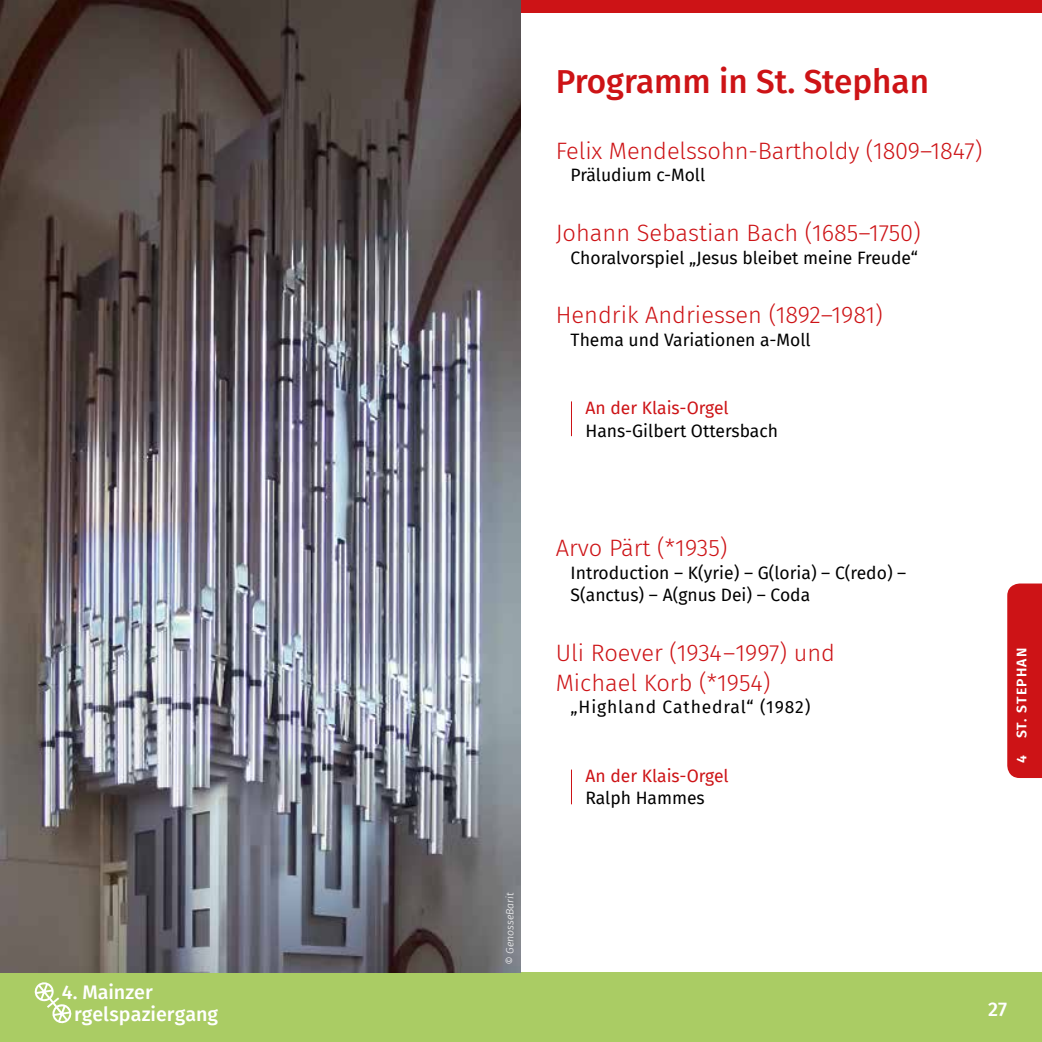
<style>
.page{position:relative;width:1042px;height:1042px;background:#fff}
.page>*{position:absolute;margin:0;border:0;box-sizing:border-box;transform-origin:0 0}
.t1{font:500 33.25px "Fira Sans";color:#cd1316}
.t2{font:300 23.62px/29.8px "Fira Sans";color:#cd1316}
.t3{font:500 19.6px/21.7px "Fira Sans";color:#fff}
.t4{font:17.5px/22.8px "Fira Sans";color:#000}
.t5{font:17.5px "Fira Sans";color:#cd1316}
.t6{font:17.5px "Fira Sans";letter-spacing:.05em;color:#000}
.t7{font:600 14px "Fira Sans";letter-spacing:.085em;color:#fff}
.t8{font:italic 300 10.5px "Fira Sans";color:#fff}
</style>
<div class="page">
<div style="left:0;top:972px;width:1042px;height:70px;background:#aacc64"></div>
<svg style="left:34px;top:982px;width:38px;height:42px"></svg>
<hr style="left:571px;top:401px;width:1px;height:35px;background:#cd1316">
<hr style="left:571px;top:769px;width:1px;height:35px;background:#cd1316">
<img style="left:0;top:0;width:521px;height:972px">
<div style="left:1007px;top:583px;width:35px;height:195px;background:#cd1316"></div>
<div style="left:521px;top:0;width:521px;height:12px;background:#cd1316"></div>
<p class="t3" style="left:74px;top:980px;width:146px;text-indent:-12px">4. Mainzer rgelspaziergang</p>
<p class="t8" style="left:502px;top:965px;width:74px;rotate:-90deg">© GenosseBarit</p>
<h1 class="t1" style="left:556px;top:55px;width:375px">Programm in St. Stephan</h1>
<h2 class="t2" style="left:556px;top:135px;width:428px">Felix Mendelssohn-Bartholdy (1809–1847)</h2>
<p class="t4" style="left:570px;top:163px;width:136px">Präludium c-Moll</p>
<h2 class="t2" style="left:556px;top:218px;width:367px">Johann Sebastian Bach (1685–1750)</h2>
<p class="t4" style="left:570px;top:246px;width:349px">Choralvorspiel „Jesus bleibet meine Freude“</p>
<h2 class="t2" style="left:556px;top:300px;width:329px">Hendrik Andriessen (1892–1981)</h2>
<p class="t4" style="left:570px;top:328px;width:241px">Thema und Variationen a-Moll</p>
<p class="t5" style="left:585px;top:395px;width:145px">An der Klais-Orgel</p>
<p class="t4" style="left:585px;top:419px;width:194px">Hans-Gilbert Ottersbach</p>
<h2 class="t2" style="left:556px;top:533px;width:173px">Arvo Pärt (*1935)</h2>
<p class="t4" style="left:570px;top:561px;width:337px">Introduction – K(yrie) – G(loria) – C(redo) –<br>S(anctus) – A(gnus Dei) – Coda</p>
<h2 class="t2" style="left:556px;top:638px;width:281px">Uli Roever (1934–1997) und<br>Michael Korb (*1954)</h2>
<p class="t6" style="left:570px;top:694px;width:241px">„Highland Cathedral“ (1982)</p>
<p class="t5" style="left:585px;top:762px;width:145px">An der Klais-Orgel</p>
<p class="t4" style="left:585px;top:786px;width:121px">Ralph Hammes</p>
<p class="t7" style="left:1010px;top:763px;width:117px;rotate:-90deg">4 St. Stephan</p>
<p class="t3" style="left:988px;top:998px;width:21px">27</p>
</div>
